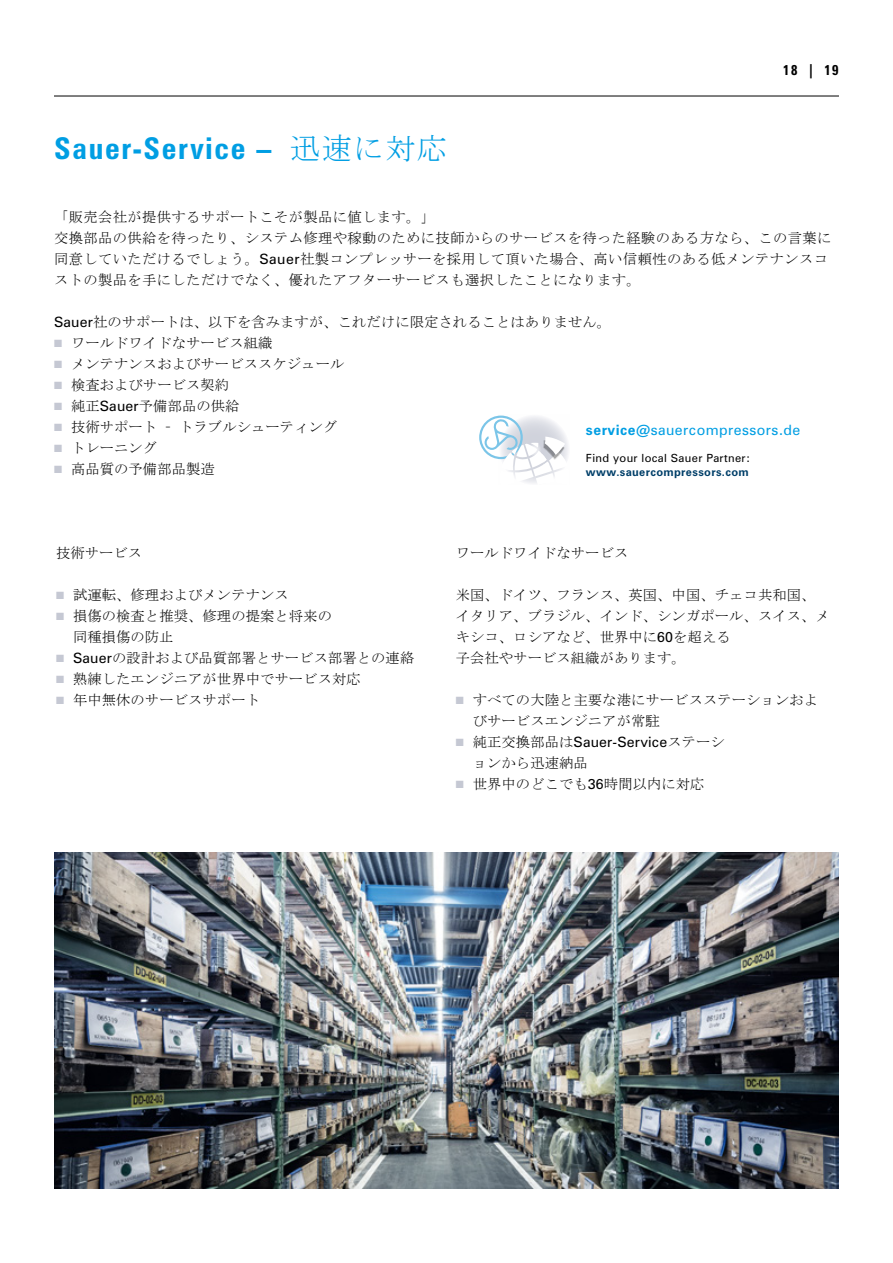
<style>
.page{position:relative;width:893px;height:1263px;background:#fff}
.page>*{position:absolute;margin:0;border:0;box-sizing:border-box;transform-origin:0 0}
.überschrift_orange_a{font:700 condensed 30px "Zurich BT";letter-spacing:.06em;color:#009ee3}
.t1{font:14.25px/21px "MS Mincho";letter-spacing:.01em;color:#000}
.t2{font:14.25px/21px "MS Mincho";letter-spacing:.03em;color:#000}
.t3{font:14.25px "Zurich BT";letter-spacing:.03em;color:#009ee3}
.überschrift_orange_a-2{font:700 condensed 14.25px "Zurich BT";color:#000}
.t4{font:11.25px/13.5px "Zurich BT";letter-spacing:.03em;color:#000}
.s1{font-family:"MS Mincho";font-weight:400;font-stretch:normal}
.s2{font-family:"Zurich BT"}
.s3{color:#c5c8d3}
.s4{font-weight:700}
.s5{font-weight:700;color:#003f69}
</style>
<div class="page">
<hr style="left:54px;top:96px;width:785px;height:1px;background:#000">
<img style="left:54px;top:852px;width:785px;height:336px">
<svg style="left:479px;top:416px;width:89px;height:67px"></svg>
<p class="überschrift_orange_a" style="left:54px;top:130px;width:395px">Sauer-Service – <span class="s1">迅速に対応</span></p>
<p class="überschrift_orange_a-2" style="left:783px;top:61px;width:58px">18 | 19</p>
<p class="t2" style="left:54px;top:206px;width:779px">「販売会社が提供するサポートこそが製品に値します。」<br>交換部品の供給を待ったり、システム修理や稼動のために技師からのサービスを待った経験のある方なら、この言葉に同意していただけるでしょう。<span class="s2">Sauer</span>社製コンプレッサーを採用して頂いた場合、高い信頼性のある低メンテナンスコストの製品を手にしただけでなく、優れたアフターサービスも選択したことになります。</p>
<p class="t1" style="left:54px;top:311px;width:559px"><span class="s2">Sauer</span>社のサポートは、以下を含みますが、これだけに限定されることはありません。</p>
<p class="t1" style="left:54px;top:332px;width:220px"><span class="s3">■</span> ワールドワイドなサービス組織</p>
<p class="t1" style="left:54px;top:353px;width:292px"><span class="s3">■</span> メンテナンスおよびサービススケジュール</p>
<p class="t1" style="left:54px;top:374px;width:177px"><span class="s3">■</span> 検査およびサービス契約</p>
<p class="t1" style="left:54px;top:395px;width:187px"><span class="s3">■</span> 純正<span class="s2">Sauer</span>予備部品の供給</p>
<p class="t1" style="left:54px;top:416px;width:285px"><span class="s3">■</span> 技術サポート – トラブルシューティング</p>
<p class="t1" style="left:54px;top:437px;width:105px"><span class="s3">■</span> トレーニング</p>
<p class="t1" style="left:54px;top:458px;width:162px"><span class="s3">■</span> 高品質の予備部品製造</p>
<p class="t3" style="left:586px;top:421px;width:216px"><span class="s4">service@</span>sauercompressors.de</p>
<p class="t4" style="left:586px;top:451px;width:166px">Find your local Sauer Partner: <span class="s5">www.sauercompressors.com</span></p>
<p class="t1" style="left:56px;top:542px;width:88px">技術サービス</p>
<p class="t1" style="left:56px;top:584px;width:234px"><span class="s3">■</span> 試運転、修理およびメンテナンス</p>
<p class="t1" style="left:73px;top:605px;width:260px;text-indent:-17px"><span class="s3">■</span> 損傷の検査と推奨、修理の提案と将来の同種損傷の防止</p>
<p class="t1" style="left:56px;top:647px;width:360px"><span class="s3">■</span> <span class="s2">Sauer</span>の設計および品質部署とサービス部署との連絡</p>
<p class="t1" style="left:56px;top:668px;width:306px"><span class="s3">■</span> 熟練したエンジニアが世界中でサービス対応</p>
<p class="t1" style="left:56px;top:689px;width:205px"><span class="s3">■</span> 年中無休のサービスサポート</p>
<p class="t1" style="left:456px;top:542px;width:174px">ワールドワイドなサービス</p>
<p class="t1" style="left:456px;top:584px;width:376px">米国、ドイツ、フランス、英国、中国、チェコ共和国、イタリア、ブラジル、インド、シンガポール、スイス、メキシコ、ロシアなど、世界中に<span class="s2">60</span>を超える<br>子会社やサービス組織があります。</p>
<p class="t1" style="left:473px;top:689px;width:347px;text-indent:-17px"><span class="s3">■</span> すべての大陸と主要な港にサービスステーションおよびサービスエンジニアが常駐</p>
<p class="t1" style="left:473px;top:731px;width:254px;text-indent:-17px"><span class="s3">■</span> 純正交換部品は<span class="s2">Sauer-Service</span>ステーションから迅速納品</p>
<p class="t1" style="left:456px;top:773px;width:250px"><span class="s3">■</span> 世界中のどこでも<span class="s2">36</span>時間以内に対応</p>
</div>
